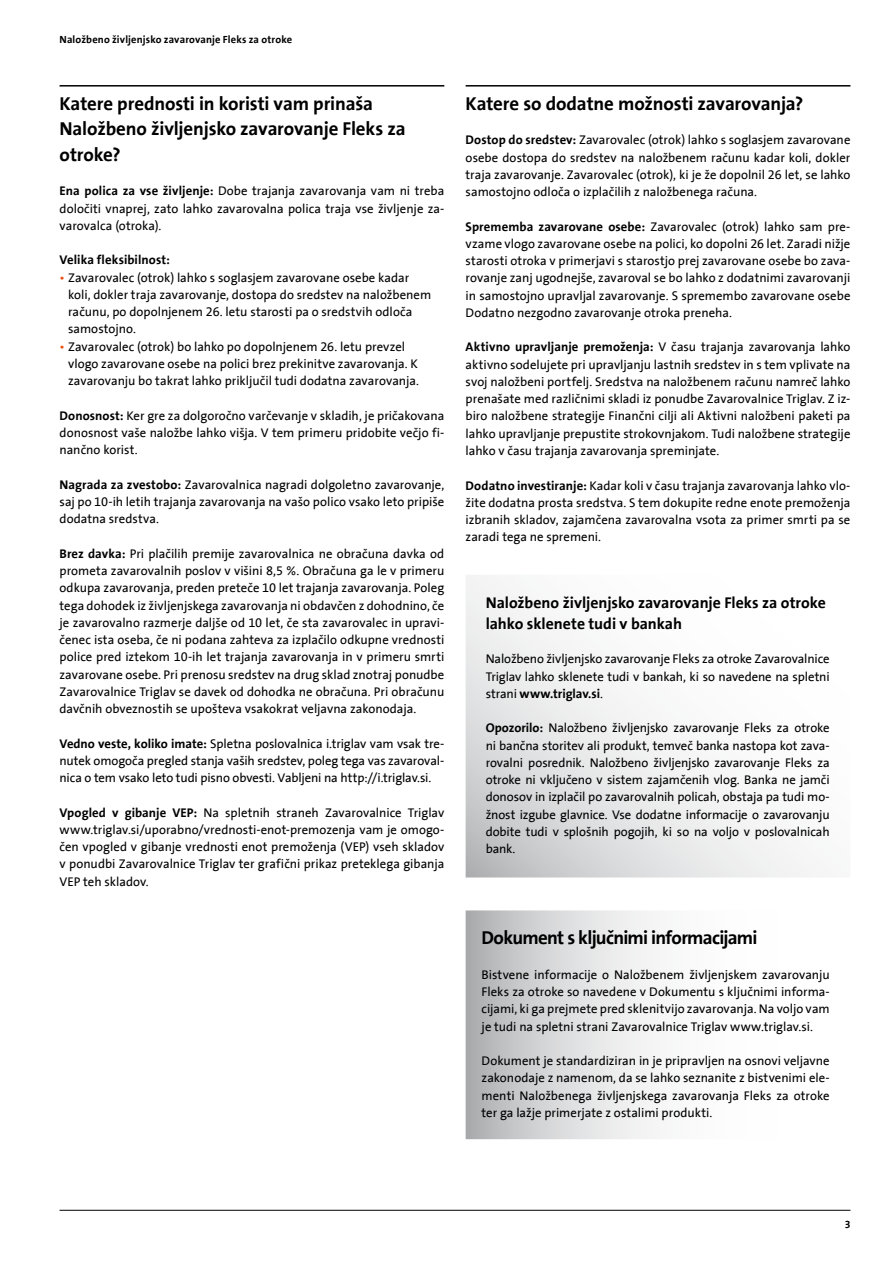
<style>
.page{position:relative;width:893px;height:1263px;background:#fff}
.page>*{position:absolute;margin:0;border:0;box-sizing:border-box;transform-origin:0 0}
.t1{font:700 18.9px/25.5px "Triglav The Sans";letter-spacing:-.01em;color:#000}
.t2{font:700 18.9px "Triglav The Sans";letter-spacing:-.04em;color:#000}
.t3{font:700 15.75px/21.3px "Triglav The Sans";letter-spacing:-.005em;color:#000}
.t4{font:12.75px/17.2px "Triglav The Sans";color:#000;text-align:justify}
.t5{font:700 12.75px "Triglav The Sans";letter-spacing:.005em;color:#000}
.t6{font:700 10.5px "Triglav The Sans";letter-spacing:.01em;color:#000}
.s1{font-weight:700}
.s2{color:#e85113}
</style>
<div class="page">
<hr style="left:60px;top:1210px;width:790px;height:1px;background:#000">
<hr style="left:60px;top:85px;width:384px;height:2px;background:#000">
<hr style="left:466px;top:85px;width:384px;height:2px;background:#000">
<svg style="left:466px;top:575px;width:347px;height:302px"></svg>
<svg style="left:466px;top:910px;width:187px;height:229px"></svg>
<p class="t6" style="left:60px;top:33px;width:234px">Naložbeno življenjsko zavarovanje Fleks za otroke</p>
<h1 class="t1" style="left:60px;top:91px;width:348px">Katere prednosti in koristi vam prinaša<br>Naložbeno življenjsko zavarovanje Fleks za otroke?</h1>
<p class="t4" style="left:60px;top:183px;width:386px"><span class="s1">Ena polica za vse življenje:</span> Dobe trajanja zavarovanja vam ni treba določiti vnaprej, zato lahko zavarovalna polica traja vse življenje za&shy;varovalca (otroka).</p>
<p class="t5" style="left:60px;top:253px;width:112px">Velika fleksibilnost:</p>
<p class="t4" style="left:68px;top:269px;width:365px;text-align:left;text-indent:-9px"><span class="s2">•</span> Zavarovalec (otrok) lahko s soglasjem zavarovane osebe kadar koli, dokler traja zavarovanje, dostopa do sredstev na naložbenem računu, po dopolnjenem 26. letu starosti pa o sredstvih odloča samostojno.</p>
<p class="t4" style="left:68px;top:338px;width:352px;text-align:left;text-indent:-9px"><span class="s2">•</span> Zavarovalec (otrok) bo lahko po dopolnjenem 26. letu prevzel vlogo zavarovane osebe na polici brez prekinitve zavarovanja. K zavarovanju bo takrat lahko priključil tudi dodatna zavarovanja.</p>
<p class="t4" style="left:60px;top:407px;width:386px"><span class="s1">Donosnost:</span> Ker gre za dolgoročno varčevanje v skladih, je pričakovana donosnost vaše naložbe lahko višja. V tem primeru pridobite večjo fi&shy;nančno korist.</p>
<p class="t4" style="left:60px;top:476px;width:386px"><span class="s1">Nagrada za zvestobo:</span> Zavarovalnica nagradi dolgoletno zavarovanje, saj po 10-ih letih trajanja zavarovanja na vašo polico vsako leto pripiše dodatna sredstva.</p>
<p class="t4" style="left:60px;top:545px;width:386px"><span class="s1">Brez davka:</span> Pri plačilih premije zavarovalnica ne obračuna davka od prometa zavarovalnih poslov v višini 8,5 %. Obračuna ga le v primeru odkupa zavarovanja, preden preteče 10 let trajanja zavarovanja. Poleg tega dohodek iz življenjskega zavarovanja ni obdavčen z dohodnino, če je zavarovalno razmerje daljše od 10 let, če sta zavarovalec in upravi&shy;čenec ista oseba, če ni podana zahteva za izplačilo odkupne vrednosti police pred iztekom 10-ih let trajanja zavarovanja in v primeru smrti zavarovane osebe. Pri prenosu sredstev na drug sklad znotraj ponudbe Zavarovalnice Triglav se davek od dohodka ne obračuna. Pri obračunu davčnih obveznostih se upošteva vsakokrat veljavna zakonodaja.</p>
<p class="t4" style="left:60px;top:735px;width:386px"><span class="s1">Vedno veste, koliko imate:</span> Spletna poslovalnica i.triglav vam vsak tre&shy;nutek omogoča pregled stanja vaših sredstev, poleg tega vas zavaroval&shy;nica o tem vsako leto tudi pisno obvesti. Vabljeni na http://i.triglav.si.</p>
<p class="t4" style="left:60px;top:804px;width:386px"><span class="s1">Vpogled v gibanje VEP:</span> Na spletnih straneh Zavarovalnice Triglav www.triglav.si/uporabno/vrednosti-enot-premozenja vam je omogo&shy;čen vpogled v gibanje vrednosti enot premoženja (VEP) vseh skladov v ponudbi Zavarovalnice Triglav ter grafični prikaz preteklega gibanja VEP teh skladov.</p>
<h1 class="t1" style="left:466px;top:91px;width:339px">Katere so dodatne možnosti zavarovanja?</h1>
<p class="t4" style="left:466px;top:132px;width:386px"><span class="s1">Dostop do sredstev:</span> Zavarovalec (otrok) lahko s soglasjem zavarovane osebe dostopa do sredstev na naložbenem računu kadar koli, dokler traja zavarovanje. Zavarovalec (otrok), ki je že dopolnil 26 let, se lahko samostojno odloča o izplačilih z naložbenega računa.</p>
<p class="t4" style="left:466px;top:218px;width:386px"><span class="s1">Sprememba zavarovane osebe:</span> Zavarovalec (otrok) lahko sam pre&shy;vzame vlogo zavarovane osebe na polici, ko dopolni 26 let. Zaradi nižje starosti otroka v primerjavi s starostjo prej zavarovane osebe bo zava&shy;rovanje zanj ugodnejše, zavaroval se bo lahko z dodatnimi zavarovanji in samostojno upravljal zavarovanje. S spremembo zavarovane osebe Dodatno nezgodno zavarovanje otroka preneha.</p>
<p class="t4" style="left:466px;top:339px;width:386px"><span class="s1">Aktivno upravljanje premoženja:</span> V času trajanja zavarovanja lahko aktivno sodelujete pri upravljanju lastnih sredstev in s tem vplivate na svoj naložbeni portfelj. Sredstva na naložbenem računu namreč lahko prenašate med različnimi skladi iz ponudbe Zavarovalnice Triglav. Z iz&shy;biro naložbene strategije Finančni cilji ali Aktivni naložbeni paketi pa lahko upravljanje prepustite strokovnjakom. Tudi naložbene strategije lahko v času trajanja zavarovanja spreminjate.</p>
<p class="t4" style="left:466px;top:477px;width:386px"><span class="s1">Dodatno investiranje:</span> Kadar koli v času trajanja zavarovanja lahko vlo&shy;žite dodatna prosta sredstva. S tem dokupite redne enote premoženja izbranih skladov, zajamčena zavarovalna vsota za primer smrti pa se zaradi tega ne spremeni.</p>
<p class="t3" style="left:486px;top:592px;width:342px">Naložbeno življenjsko zavarovanje Fleks za otroke lahko sklenete tudi v bankah</p>
<p class="t4" style="left:486px;top:651px;width:345px">Naložbeno življenjsko zavarovanje Fleks za otroke Zavarovalnice Triglav lahko sklenete tudi v bankah, ki so navedene na spletni strani <span class="s1">www.triglav.si</span>.</p>
<p class="t4" style="left:486px;top:720px;width:345px"><span class="s1">Opozorilo:</span> Naložbeno življenjsko zavarovanje Fleks za otroke ni bančna storitev ali produkt, temveč banka nastopa kot zava&shy;rovalni posrednik. Naložbeno življenjsko zavarovanje Fleks za otroke ni vključeno v sistem zajamčenih vlog. Banka ne jamči donosov in izplačil po zavarovalnih policah, obstaja pa tudi mo&shy;žnost izgube glavnice. Vse dodatne informacije o zavarovanju dobite tudi v splošnih pogojih, ki so na voljo v poslovalnicah bank.</p>
<h1 class="t2" style="left:482px;top:927px;width:277px">Dokument s ključnimi informacijami</h1>
<p class="t4" style="left:482px;top:966px;width:350px">Bistvene informacije o Naložbenem življenjskem zavarovanju Fleks za otroke so navedene v Dokumentu s ključnimi informa&shy;cijami, ki ga prejmete pred sklenitvijo zavarovanja. Na voljo vam je tudi na spletni strani Zavarovalnice Triglav www.triglav.si.</p>
<p class="t4" style="left:482px;top:1052px;width:350px">Dokument je standardiziran in je pripravljen na osnovi veljavne zakonodaje z namenom, da se lahko seznanite z bistvenimi ele&shy;menti Naložbenega življenjskega zavarovanja Fleks za otroke ter ga lažje primerjate z ostalimi produkti.</p>
<p class="t6" style="left:845px;top:1219px;width:7px">3</p>
</div>
